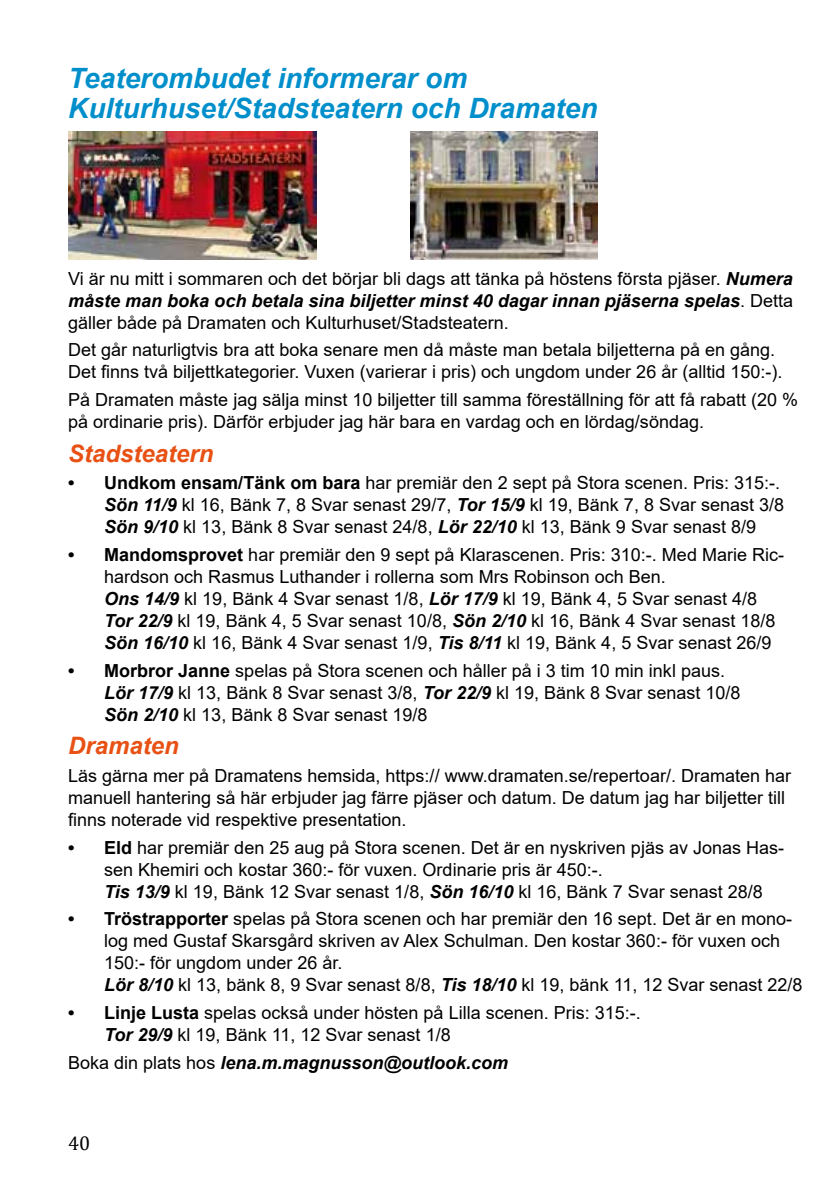
<style>
.page{position:relative;width:840px;height:1191px;background:#fff}
.page>*{position:absolute;margin:0;border:0;box-sizing:border-box;transform-origin:0 0}
.t1{font:italic 700 28px/30px "Arial";color:#008fcb}
.t2{font:italic 700 24px "Arial";color:#e85113}
.t3{font:20px "Cambria";color:#000}
.t4{font:18px/22px "Arial";color:#000}
.t5{font:italic 700 18px "Arial";color:#000}
.s1{font-weight:700;font-style:italic}
.s2{font-weight:700}
.s3{font-weight:400;font-style:normal}
</style>
<div class="page">
<img style="left:410px;top:132px;width:187px;height:127px">
<img style="left:68px;top:132px;width:248px;height:127px">
<h1 class="t1" style="left:68px;top:64px;width:530px">Teaterombudet informerar om<br>Kulturhuset/Stadsteatern och Dramaten</h1>
<p class="t4" style="left:68px;top:267px;width:726px;text-align:justify">Vi är nu mitt i sommaren och det börjar bli dags att tänka på höstens första pjäser. <span class="s1">Numera måste man boka och betala sina biljetter minst 40 dagar innan pjäserna spelas</span>. Detta gäller både på Dramaten och Kulturhuset/Stadsteatern.</p>
<p class="t4" style="left:68px;top:339px;width:715px">Det går naturligtvis bra att boka senare men då måste man betala biljetterna på en gång.<br>Det finns två biljettkategorier. Vuxen (varierar i pris) och ungdom under 26 år (alltid 150:-).</p>
<p class="t4" style="left:68px;top:388px;width:731px">På Dramaten måste jag sälja minst 10 biljetter till samma föreställning för att få rabatt (20 % på ordinarie pris). Därför erbjuder jag här bara en vardag och en lördag/söndag.</p>
<h2 class="t2" style="left:68px;top:437px;width:147px">Stadsteatern</h2>
<p class="t4" style="left:104px;top:472px;width:681px;text-indent:-36px"><span class="s2">• Undkom ensam/Tänk om bara</span> har premiär den 2 sept på Stora scenen. Pris: 315:-.<br><span class="s1">Sön 11/9</span> kl 16, Bänk 7, 8 Svar senast 29/7, <span class="s1">Tor 15/9</span> kl 19, Bänk 7, 8 Svar senast 3/8<br><span class="s1">Sön 9/10</span> kl 13, Bänk 8 Svar senast 24/8, <span class="s1">Lör 22/10</span> kl 13, Bänk 9 Svar senast 8/9</p>
<p class="t4" style="left:104px;top:543px;width:681px;text-indent:-36px"><span class="s2">• Mandomsprovet</span> har premiär den 9 sept på Klarascenen. Pris: 310:-. Med Marie Ric&shy;hardson och Rasmus Luthander i rollerna som Mrs Robinson och Ben.<br><span class="s1">Ons 14/9</span> kl 19, Bänk 4 Svar senast 1/8, <span class="s1">Lör 17/9</span> kl 19, Bänk 4, 5 Svar senast 4/8<br><span class="s1">Tor 22/9</span> kl 19, Bänk 4, 5 Svar senast 10/8, <span class="s1">Sön 2/10</span> kl 16, Bänk 4 Svar senast 18/8<br><span class="s1">Sön 16/10</span> kl 16, Bänk 4 Svar senast 1/9, <span class="s1">Tis 8/11</span> kl 19, Bänk 4, 5 Svar senast 26/9</p>
<p class="t4" style="left:104px;top:659px;width:637px;text-indent:-36px"><span class="s2">• Morbror Janne</span> spelas på Stora scenen och håller på i 3 tim 10 min inkl paus.<br><span class="s1">Lör 17/9</span> kl 13, Bänk 8 Svar senast 3/8, <span class="s1">Tor 22/9</span> kl 19, Bänk 8 Svar senast 10/8<br><span class="s1">Sön 2/10</span> kl 13, Bänk 8 Svar senast 19/8</p>
<h2 class="t2" style="left:68px;top:730px;width:112px">Dramaten</h2>
<p class="t4" style="left:68px;top:764px;width:724px">Läs gärna mer på Dramatens hemsida, https:// www.dramaten.se/repertoar/. Dramaten har manuell hantering så här erbjuder jag färre pjäser och datum. De datum jag har biljetter till finns noterade vid respektive presentation.</p>
<p class="t4" style="left:104px;top:836px;width:681px;text-indent:-36px"><span class="s2">• Eld</span> har premiär den 25 aug på Stora scenen. Det är en nyskriven pjäs av Jonas Has&shy;sen Khemiri och kostar 360:- för vuxen. Ordinarie pris är 450:-.<br><span class="s1">Tis 13/9</span> kl 19, Bänk 12 Svar senast 1/8, <span class="s1">Sön 16/10</span> kl 16, Bänk 7 Svar senast 28/8</p>
<p class="t4" style="left:104px;top:908px;width:699px;text-indent:-36px"><span class="s2">• Tröstrapporter</span> spelas på Stora scenen och har premiär den 16 sept. Det är en mono&shy;log med Gustaf Skarsgård skriven av Alex Schulman. Den kostar 360:- för vuxen och 150:- för ungdom under 26 år.<br><span class="s1">Lör 8/10</span> kl 13, bänk 8, 9 Svar senast 8/8, <span class="s1">Tis 18/10</span> kl 19, bänk 11, 12 Svar senast 22/8</p>
<p class="t4" style="left:104px;top:1001px;width:538px;text-indent:-36px"><span class="s2">• Linje Lusta</span> spelas också under hösten på Lilla scenen. Pris: 315:-.<br><span class="s1">Tor 29/9</span> kl 19, Bänk 11, 12 Svar senast 1/8</p>
<p class="t5" style="left:68px;top:1050px;width:441px"><span class="s3">Boka din plats hos</span> lena.m.magnusson@outlook.com</p>
<p class="t3" style="left:68px;top:1131px;width:24px">40</p>
</div>
